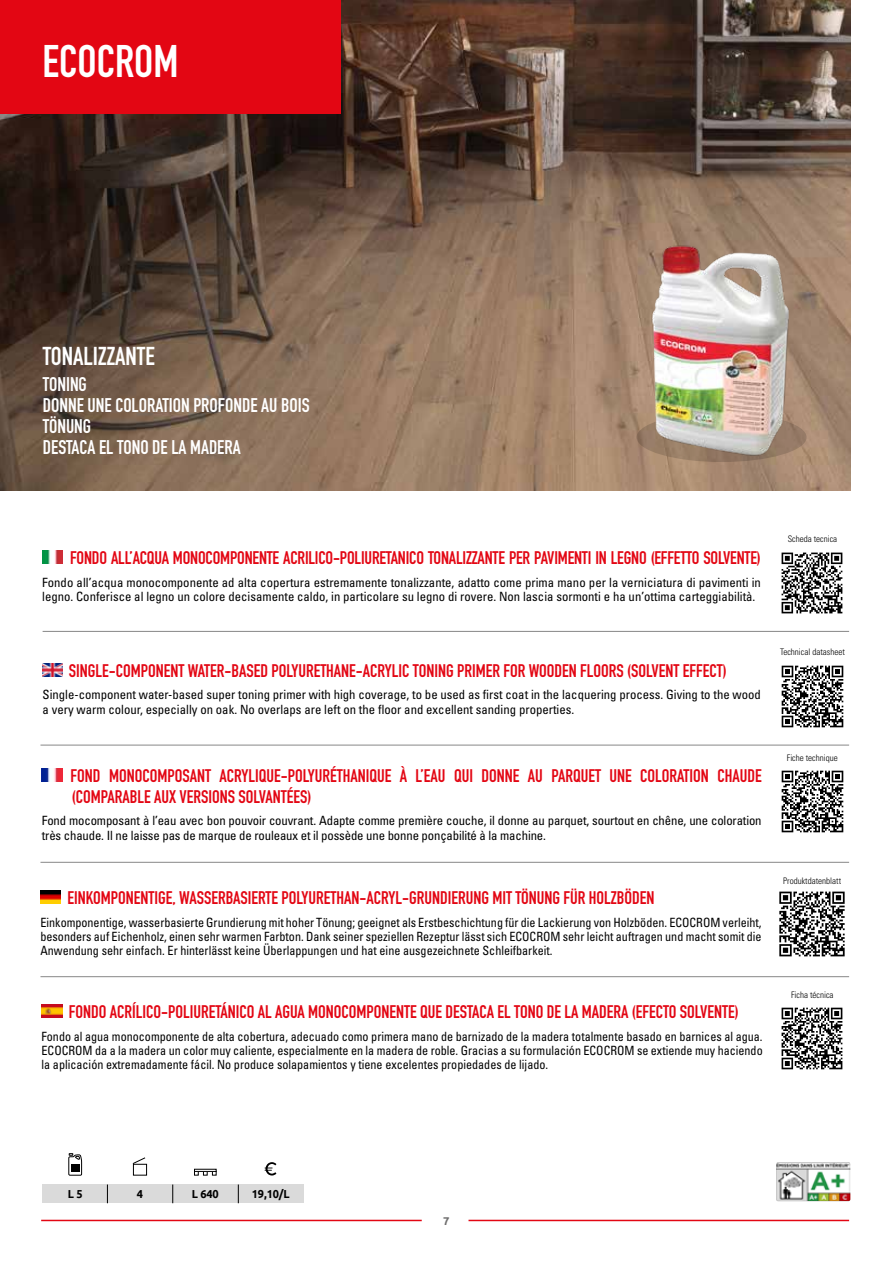
<style>
.page{position:relative;width:893px;height:1263px;background:#fff}
.page>*{position:absolute;margin:0;border:0;box-sizing:border-box;transform-origin:0 0}
.t1{font:700 45px "DIN Condensed";color:#fff}
.t2{font:700 25.5px "DIN Condensed";color:#fff}
.t3{font:700 19.5px/21px "DIN Condensed";color:#fff}
.t4{font:700 18px/21px "DIN Condensed";color:#e30613}
.t5{font:condensed 12.75px/14.2px "Univers";color:#000;text-align:justify;scale:.95 1}
.t6{font:condensed 12.75px/14.2px "Univers";color:#000}
.t7{font:700 11.55px "Ubuntu";letter-spacing:-.01em;color:#000;scale:.95 1}
.t8{font:700 11.25px "Ubuntu";color:#706f6f}
.t9{font:300 condensed 9px "Univers";color:#000}
</style>
<div class="page">
<img style="left:0;top:0;width:850px;height:491px">
<hr style="left:41px;top:1220px;width:381px;height:1px;background:#e30613">
<hr style="left:468px;top:1220px;width:381px;height:1px;background:#e30613">
<img style="left:42px;top:768px;width:20px;height:14px">
<img style="left:42px;top:551px;width:20px;height:13px">
<img style="left:40px;top:890px;width:21px;height:14px">
<img style="left:42px;top:1004px;width:20px;height:14px">
<img style="left:43px;top:664px;width:19px;height:13px">
<img style="left:781px;top:552px;width:62px;height:62px">
<img style="left:781px;top:770px;width:63px;height:63px">
<img style="left:781px;top:665px;width:63px;height:63px">
<img style="left:779px;top:891px;width:66px;height:66px">
<img style="left:781px;top:1007px;width:62px;height:63px">
<hr style="left:43px;top:631px;width:806px;height:1px;background:#878787">
<hr style="left:40px;top:745px;width:809px;height:1px;background:#878787">
<hr style="left:40px;top:862px;width:809px;height:1px;background:#878787">
<hr style="left:40px;top:976px;width:809px;height:1px;background:#878787">
<div style="left:0;top:0;width:340px;height:114px;background:#e30613"></div>
<div style="left:133px;top:1164px;width:14px;height:11px;border:1px solid #000"></div>
<svg style="left:132px;top:1157px;width:14px;height:8px"></svg>
<svg style="left:194px;top:1172px;width:23px;height:3px"></svg>
<div style="left:194px;top:1169px;width:23px;height:3px;border:1px solid #000"></div>
<div style="left:42px;top:1184px;width:262px;height:19px;background:#dadada"></div>
<svg style="left:265px;top:1162px;width:11px;height:13px"></svg>
<svg style="left:107px;top:1184px;width:1px;height:19px"></svg>
<svg style="left:172px;top:1184px;width:1px;height:19px"></svg>
<svg style="left:238px;top:1184px;width:1px;height:19px"></svg>
<svg style="left:68px;top:1153px;width:14px;height:23px"></svg>
<div style="left:71px;top:1164px;width:8px;height:8px;background:#000"></div>
<img style="left:776px;top:1162px;width:74px;height:39px">
<img style="left:630px;top:223px;width:176px;height:250px">
<h1 class="t1" style="left:43px;top:31px;width:137px">ECOCROM</h1>
<h2 class="t2" style="left:43px;top:339px;width:113px">TONALIZZANTE</h2>
<h3 class="t3" style="left:43px;top:373px;width:268px">TONING<br>DONNE UNE COLORATION PROFONDE AU BOIS<br>TÖNUNG<br>DESTACA EL TONO DE LA MADERA</h3>
<h3 class="t4" style="left:70px;top:547px;width:692px">FONDO ALL’ACQUA MONOCOMPONENTE ACRILICO-POLIURETANICO TONALIZZANTE PER PAVIMENTI IN LEGNO (EFFETTO SOLVENTE)</h3>
<p class="t6" style="left:42px;top:575px;width:720px">Fondo all’acqua monocomponente ad alta copertura estremamente tonalizzante, adatto come prima mano per la verniciatura di pavimenti in legno. Conferisce al legno un colore decisamente caldo, in particolare su legno di rovere. Non lascia sormonti e ha un’ottima carteggiabilità.</p>
<h3 class="t4" style="left:69px;top:660px;width:659px">SINGLE-COMPONENT WATER-BASED POLYURETHANE-ACRYLIC TONING PRIMER FOR WOODEN FLOORS (SOLVENT EFFECT)</h3>
<p class="t6" style="left:43px;top:687px;width:720px">Single-component water-based super toning primer with high coverage, to be used as first coat in the lacquering process. Giving to the wood a very warm colour, especially on oak. No overlaps are left on the floor and excellent sanding properties.</p>
<h3 class="t4" style="left:71px;top:765px;width:693px">FOND MONOCOMPOSANT ACRYLIQUE-POLYURÉTHANIQUE À L’EAU QUI DONNE AU PARQUET UNE COLORATION CHAUDE (COMPARABLE AUX VERSIONS SOLVANTÉES)</h3>
<p class="t6" style="left:42px;top:813px;width:721px">Fond mocomposant à l’eau avec bon pouvoir couvrant. Adapte comme première couche, il donne au parquet, sourtout en chêne, une coloration très chaude. Il ne laisse pas de marque de rouleaux et il possède une bonne ponçabilité à la machine.</p>
<h3 class="t4" style="left:68px;top:887px;width:588px">EINKOMPONENTIGE, WASSERBASIERTE POLYURETHAN-ACRYL-GRUNDIERUNG MIT TÖNUNG FÜR HOLZBÖDEN</h3>
<p class="t5" style="left:40px;top:915px;width:761px">Einkomponentige, wasserbasierte Grundierung mit hoher Tönung; geeignet als Erstbeschichtung für die Lackierung von Holzböden. ECOCROM verleiht, besonders auf Eichenholz, einen sehr warmen Farbton. Dank seiner speziellen Rezeptur lässt sich ECOCROM sehr leicht auftragen und macht somit die Anwendung sehr einfach. Er hinterlässt keine Überlappungen und hat eine ausgezeichnete Schleifbarkeit.</p>
<h3 class="t4" style="left:69px;top:1001px;width:671px">FONDO ACRÍLICO-POLIURETÁNICO AL AGUA MONOCOMPONENTE QUE DESTACA EL TONO DE LA MADERA (EFECTO SOLVENTE)</h3>
<p class="t5" style="left:42px;top:1029px;width:761px">Fondo al agua monocomponente de alta cobertura, adecuado como primera mano de barnizado de la madera totalmente basado en barnices al agua.<br>ECOCROM da a la madera un color muy caliente, especialmente en la madera de roble. Gracias a su formulación ECOCROM se extiende muy haciendo la aplicación extremadamente fácil. No produce solapamientos y tiene excelentes propiedades de lijado.</p>
<p class="t9" style="left:788px;top:534px;width:51px">Scheda tecnica</p>
<p class="t9" style="left:780px;top:646px;width:66px">Technical datasheet</p>
<p class="t9" style="left:787px;top:752px;width:52px">Fiche technique</p>
<p class="t9" style="left:783px;top:875px;width:59px">Produktdatenblatt</p>
<p class="t9" style="left:791px;top:990px;width:44px">Ficha técnica</p>
<p class="t7" style="left:68px;top:1187px;width:17px">L 5</p>
<p class="t7" style="left:137px;top:1187px;width:8px">4</p>
<p class="t7" style="left:192px;top:1187px;width:30px">L 640</p>
<p class="t7" style="left:252px;top:1187px;width:41px">19,10/L</p>
<p class="t8" style="left:443px;top:1214px;width:8px">7</p>
</div>
